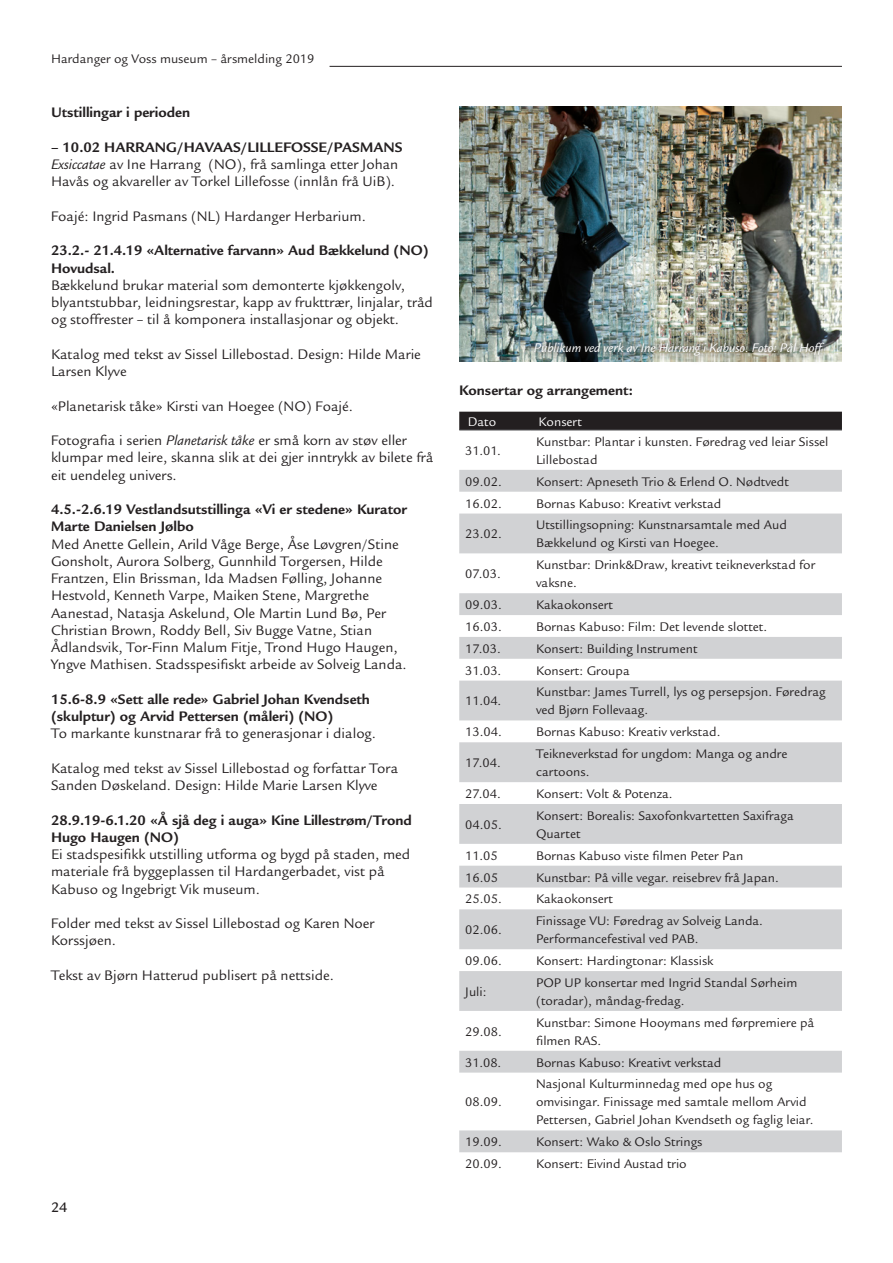
<style>
.page{position:relative;width:893px;height:1263px;background:#fff}
.page>*{position:absolute;margin:0;border:0;box-sizing:border-box;transform-origin:0 0}
.Brødtekst_-_mindre{font:15px/17.2px "Legacy Sans";color:#231f20}
.Brødtekst_-_mindre-2{font:700 15px/17.2px "Legacy Sans";color:#231f20}
.t1{font:500 15px "Legacy Sans";color:#231f20}
.Brødtekst_-_mindre-3{font:13.5px/18px "Legacy Sans";color:#231f20}
.Bilettekst{font:italic 13.5px "Legacy Sans";color:#fff}
.Tabelltekst{font:13.5px "Legacy Sans";color:#fff}
.s1{font-style:italic}
</style>
<div class="page">
<hr style="left:330px;top:66px;width:512px;height:1px;background:#231f20">
<div style="left:459px;top:412px;width:383px;height:18px;background:#231f20"></div>
<svg style="left:459px;top:470px;width:383px;height:682px;fill:#d1d2d4"></svg>
<hr style="left:459px;top:430px;width:71px;height:1px;background:#57585a">
<hr style="left:530px;top:430px;width:312px;height:1px;background:#57585a">
<img style="left:459px;top:106px;width:383px;height:255px">
<div style="left:526px;top:334px;width:307px;height:30px;background:#231f20;opacity:.57"></div>
<p class="Brødtekst_-_mindre-3" style="left:51px;top:50px;width:265px">Hardanger og Voss museum – årsmelding 2019</p>
<p class="Brødtekst_-_mindre-2" style="left:51px;top:104px;width:141px">Utstillingar i perioden</p>
<p class="Brødtekst_-_mindre-2" style="left:51px;top:138px;width:353px">– 10.02 HARRANG/HAVAAS/LILLEFOSSE/PASMANS</p>
<p class="Brødtekst_-_mindre" style="left:51px;top:156px;width:349px"><span class="s1">Exsiccatae</span> av Ine Harrang (NO), frå samlinga etter Johan<br>Havås og akvareller av Torkel Lillefosse (innlån frå UiB).</p>
<p class="Brødtekst_-_mindre" style="left:51px;top:208px;width:316px">Foajé: Ingrid Pasmans (NL) Hardanger Herbarium.</p>
<p class="Brødtekst_-_mindre-2" style="left:51px;top:242px;width:379px">23.2.- 21.4.19 «Alternative farvann» Aud Bækkelund (NO)<br>Hovudsal.</p>
<p class="Brødtekst_-_mindre" style="left:51px;top:277px;width:383px">Bækkelund brukar material som demonterte kjøkkengolv, blyantstubbar, leidningsrestar, kapp av frukttrær, linjalar, tråd og stoffrester – til å komponera installasjonar og objekt.</p>
<p class="Brødtekst_-_mindre" style="left:51px;top:346px;width:371px">Katalog med tekst av Sissel Lillebostad. Design: Hilde Marie<br>Larsen Klyve</p>
<p class="Brødtekst_-_mindre" style="left:51px;top:397px;width:303px">«Planetarisk tåke» Kirsti van Hoegee (NO) Foajé.</p>
<p class="Brødtekst_-_mindre" style="left:51px;top:432px;width:384px">Fotografia i serien <span class="s1">Planetarisk tåke</span> er små korn av støv eller klumpar med leire, skanna slik at dei gjer inntrykk av bilete frå eit uendeleg univers.</p>
<p class="Brødtekst_-_mindre-2" style="left:51px;top:501px;width:357px">4.5.-2.6.19 Vestlandsutstillinga «Vi er stedene» Kurator<br>Marte Danielsen Jølbo</p>
<p class="Brødtekst_-_mindre" style="left:51px;top:535px;width:357px">Med Anette Gellein, Arild Våge Berge, Åse Løvgren/Stine Gonsholt, Aurora Solberg, Gunnhild Torgersen, Hilde Frantzen, Elin Brissman, Ida Madsen Følling, Johanne Hestvold, Kenneth Varpe, Maiken Stene, Margrethe Aanestad, Natasja Askelund, Ole Martin Lund Bø, Per Christian Brown, Roddy Bell, Siv Bugge Vatne, Stian Ådlandsvik, Tor-Finn Malum Fitje, Trond Hugo Haugen, Yngve Mathisen. Stadsspesifiskt arbeide av Solveig Landa.</p>
<p class="Brødtekst_-_mindre-2" style="left:51px;top:690px;width:320px">15.6-8.9 «Sett alle rede» Gabriel Johan Kvendseth (skulptur) og Arvid Pettersen (måleri) (NO)</p>
<p class="Brødtekst_-_mindre" style="left:51px;top:725px;width:326px">To markante kunstnarar frå to generasjonar i dialog.</p>
<p class="Brødtekst_-_mindre" style="left:51px;top:760px;width:349px">Katalog med tekst av Sissel Lillebostad og forfattar Tora<br>Sanden Døskeland. Design: Hilde Marie Larsen Klyve</p>
<p class="Brødtekst_-_mindre-2" style="left:51px;top:811px;width:362px">28.9.19-6.1.20 «Å sjå deg i auga» Kine Lillestrøm/Trond<br>Hugo Haugen (NO)</p>
<p class="Brødtekst_-_mindre" style="left:51px;top:846px;width:361px">Ei stadspesifikk utstilling utforma og bygd på staden, med materiale frå byggeplassen til Hardangerbadet, vist på<br>Kabuso og Ingebrigt Vik museum.</p>
<p class="Brødtekst_-_mindre" style="left:51px;top:915px;width:325px">Folder med tekst av Sissel Lillebostad og Karen Noer<br>Korssjøen.</p>
<p class="Brødtekst_-_mindre" style="left:51px;top:967px;width:284px">Tekst av Bjørn Hatterud publisert på nettside.</p>
<p class="t1" style="left:51px;top:1199px;width:18px">24</p>
<p class="Bilettekst" style="left:534px;top:340px;width:289px">Publikum ved verk av Ine Harrang i Kabuso. Foto: Pål Hoff</p>
<p class="Brødtekst_-_mindre-2" style="left:459px;top:381px;width:175px">Konsertar og arrangement:</p>
<p class="Tabelltekst" style="left:468px;top:414px;width:30px">Dato</p>
<p class="Tabelltekst" style="left:539px;top:414px;width:45px">Konsert</p>
<p class="Brødtekst_-_mindre-3" style="left:465px;top:442px;width:37px">31.01.</p>
<p class="Brødtekst_-_mindre-3" style="left:536px;top:433px;width:294px">Kunstbar: Plantar i kunsten. Føredrag ved leiar Sissel<br>Lillebostad</p>
<p class="Brødtekst_-_mindre-3" style="left:465px;top:473px;width:38px">09.02.</p>
<p class="Brødtekst_-_mindre-3" style="left:536px;top:473px;width:254px">Konsert: Apneseth Trio &amp; Erlend O. Nødtvedt</p>
<p class="Brødtekst_-_mindre-3" style="left:465px;top:494px;width:38px">16.02.</p>
<p class="Brødtekst_-_mindre-3" style="left:536px;top:494px;width:187px">Bornas Kabuso: Kreativt verkstad</p>
<p class="Brødtekst_-_mindre-3" style="left:465px;top:525px;width:38px">23.02.</p>
<p class="Brødtekst_-_mindre-3" style="left:536px;top:516px;width:252px">Utstillingsopning: Kunstnarsamtale med Aud<br>Bækkelund og Kirsti van Hoegee.</p>
<p class="Brødtekst_-_mindre-3" style="left:465px;top:565px;width:37px">07.03.</p>
<p class="Brødtekst_-_mindre-3" style="left:536px;top:556px;width:281px">Kunstbar: Drink&amp;Draw, kreativt teikneverkstad for vaksne.</p>
<p class="Brødtekst_-_mindre-3" style="left:465px;top:596px;width:38px">09.03.</p>
<p class="Brødtekst_-_mindre-3" style="left:536px;top:596px;width:78px">Kakaokonsert</p>
<p class="Brødtekst_-_mindre-3" style="left:465px;top:618px;width:38px">16.03.</p>
<p class="Brødtekst_-_mindre-3" style="left:536px;top:618px;width:233px">Bornas Kabuso: Film: Det levende slottet.</p>
<p class="Brødtekst_-_mindre-3" style="left:465px;top:640px;width:37px">17.03.</p>
<p class="Brødtekst_-_mindre-3" style="left:536px;top:640px;width:163px">Konsert: Building Instrument</p>
<p class="Brødtekst_-_mindre-3" style="left:465px;top:661px;width:38px">31.03.</p>
<p class="Brødtekst_-_mindre-3" style="left:536px;top:661px;width:95px">Konsert: Groupa</p>
<p class="Brødtekst_-_mindre-3" style="left:465px;top:692px;width:38px">11.04.</p>
<p class="Brødtekst_-_mindre-3" style="left:536px;top:683px;width:291px">Kunstbar: James Turrell, lys og persepsjon. Føredrag ved Bjørn Follevaag.</p>
<p class="Brødtekst_-_mindre-3" style="left:465px;top:723px;width:38px">13.04.</p>
<p class="Brødtekst_-_mindre-3" style="left:536px;top:723px;width:186px">Bornas Kabuso: Kreativ verkstad.</p>
<p class="Brødtekst_-_mindre-3" style="left:465px;top:754px;width:37px">17.04.</p>
<p class="Brødtekst_-_mindre-3" style="left:536px;top:745px;width:253px">Teikneverkstad for ungdom: Manga og andre cartoons.</p>
<p class="Brødtekst_-_mindre-3" style="left:465px;top:785px;width:37px">27.04.</p>
<p class="Brødtekst_-_mindre-3" style="left:536px;top:785px;width:138px">Konsert: Volt &amp; Potenza.</p>
<p class="Brødtekst_-_mindre-3" style="left:465px;top:816px;width:38px">04.05.</p>
<p class="Brødtekst_-_mindre-3" style="left:536px;top:807px;width:259px">Konsert: Borealis: Saxofonkvartetten Saxifraga<br>Quartet</p>
<p class="Brødtekst_-_mindre-3" style="left:465px;top:846px;width:34px">11.05</p>
<p class="Brødtekst_-_mindre-3" style="left:536px;top:846px;width:209px">Bornas Kabuso viste filmen Peter Pan</p>
<p class="Brødtekst_-_mindre-3" style="left:465px;top:868px;width:34px">16.05</p>
<p class="Brødtekst_-_mindre-3" style="left:536px;top:868px;width:244px">Kunstbar: På ville vegar. reisebrev frå Japan.</p>
<p class="Brødtekst_-_mindre-3" style="left:465px;top:890px;width:38px">25.05.</p>
<p class="Brødtekst_-_mindre-3" style="left:536px;top:890px;width:78px">Kakaokonsert</p>
<p class="Brødtekst_-_mindre-3" style="left:465px;top:921px;width:38px">02.06.</p>
<p class="Brødtekst_-_mindre-3" style="left:536px;top:912px;width:228px">Finissage VU: Føredrag av Solveig Landa.<br>Performancefestival ved PAB.</p>
<p class="Brødtekst_-_mindre-3" style="left:465px;top:952px;width:38px">09.06.</p>
<p class="Brødtekst_-_mindre-3" style="left:536px;top:952px;width:179px">Konsert: Hardingtonar: Klassisk</p>
<p class="Brødtekst_-_mindre-3" style="left:465px;top:983px;width:23px">Juli:</p>
<p class="Brødtekst_-_mindre-3" style="left:536px;top:974px;width:263px">POP UP konsertar med Ingrid Standal Sørheim (toradar), måndag-fredag.</p>
<p class="Brødtekst_-_mindre-3" style="left:465px;top:1023px;width:38px">29.08.</p>
<p class="Brødtekst_-_mindre-3" style="left:536px;top:1014px;width:280px">Kunstbar: Simone Hooymans med førpremiere på filmen RAS.</p>
<p class="Brødtekst_-_mindre-3" style="left:465px;top:1053px;width:38px">31.08.</p>
<p class="Brødtekst_-_mindre-3" style="left:536px;top:1053px;width:187px">Bornas Kabuso: Kreativt verkstad</p>
<p class="Brødtekst_-_mindre-3" style="left:465px;top:1093px;width:38px">08.09.</p>
<p class="Brødtekst_-_mindre-3" style="left:536px;top:1075px;width:279px">Nasjonal Kulturminnedag med ope hus og omvisingar. Finissage med samtale mellom Arvid<br>Pettersen, Gabriel Johan Kvendseth og faglig leiar.</p>
<p class="Brødtekst_-_mindre-3" style="left:465px;top:1133px;width:38px">19.09.</p>
<p class="Brødtekst_-_mindre-3" style="left:536px;top:1133px;width:168px">Konsert: Wako &amp; Oslo Strings</p>
<p class="Brødtekst_-_mindre-3" style="left:465px;top:1155px;width:38px">20.09.</p>
<p class="Brødtekst_-_mindre-3" style="left:536px;top:1155px;width:152px">Konsert: Eivind Austad trio</p>
</div>
